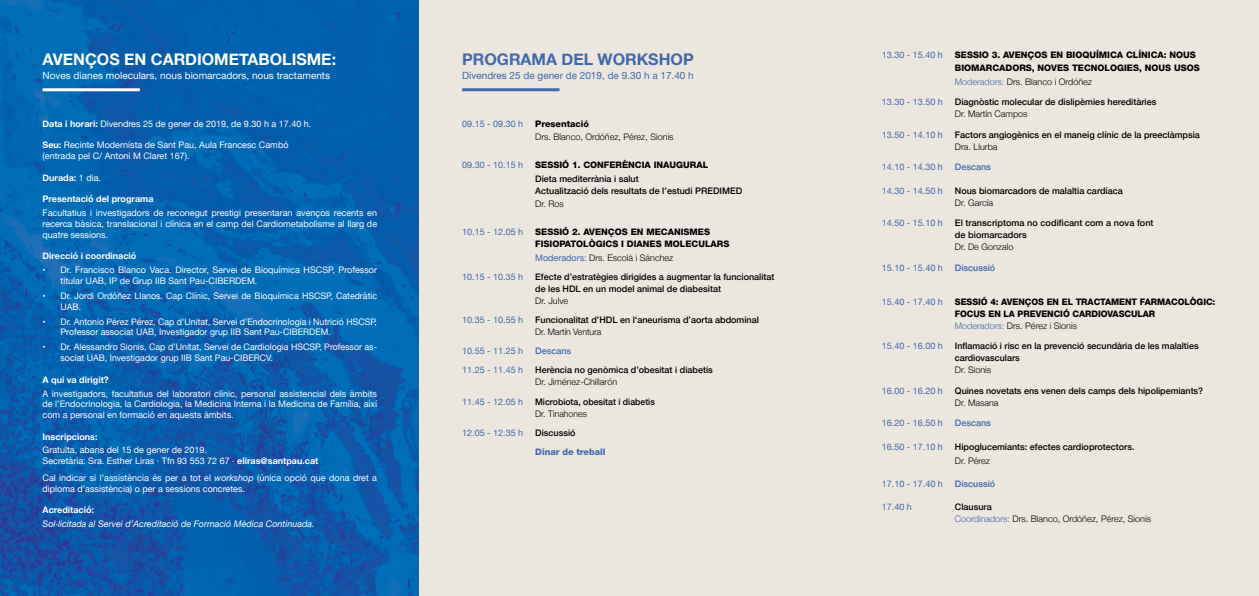
<style>
.page{position:relative;width:1259px;height:596px;background:#fff}
.page>*{position:absolute;margin:0;border:0;box-sizing:border-box;transform-origin:0 0}
.t1{font:700 16px "Helvetica Neue";color:#fff}
.t2{font:700 16px "Helvetica Neue";color:#4068b1}
.t3{font:10px "Helvetica Neue";color:#fff}
.t4{font:10px "Helvetica Neue";color:#4068b1}
.t5{font:9px/10.8px "Helvetica Neue";color:#fff}
.t6{font:500 9px/12px "Helvetica Neue";color:#000}
.t7{font:800 9px/12px "Helvetica Neue";color:#000}
.t8{font:9px "Helvetica Neue";color:#4068b1}
.t9{font:300 9px/12px "Helvetica Neue";color:#000}
.t10{font:700 9px "Helvetica Neue";color:#fff}
.t11{font:italic 9px "Helvetica Neue";color:#fff}
.t12{font:500 9px "Helvetica Neue";color:#4068b1}
.t13{font:800 9px "Helvetica Neue";color:#4068b1}
.s1{font-weight:700}
.s2{font-weight:400}
.s3{font-style:italic}
.s4{font-weight:400;color:#4068b1}
.s5{font-weight:300;color:#4068b1}
.s6{font-weight:300}
.s7{font-weight:500}
.s8{color:#4068b1}
</style>
<div class="page">
<img style="left:0;top:0;width:420px;height:595px">
<div style="left:420px;top:0;width:839px;height:595px;background:#ebe6de"></div>
<hr style="left:43px;top:88px;width:97px;height:3px;background:#fff">
<hr style="left:462px;top:88px;width:97px;height:3px;background:#4068b1">
<h1 class="t1" style="left:43px;top:46px;width:295px">AVENÇOS EN CARDIOMETABOLISME:</h1>
<p class="t3" style="left:43px;top:70px;width:289px">Noves dianes moleculars, nous biomarcadors, nous tractaments</p>
<p class="t5" style="left:43px;top:118px;width:270px"><span class="s1">Data i horari:</span> Divendres 25 de gener de 2019, de 9.30 h a 17.40 h.</p>
<p class="t5" style="left:43px;top:140px;width:247px"><span class="s1">Seu:</span> Recinte Modernista de Sant Pau, Aula Francesc Cambó (entrada pel C/ Antoni M Claret 167).</p>
<p class="t10" style="left:43px;top:170px;width:60px">Durada: <span class="s2">1 dia.</span></p>
<p class="t10" style="left:43px;top:192px;width:112px">Presentació del programa</p>
<p class="t5" style="left:43px;top:208px;width:336px;text-align:justify">Facultatius i investigadors de reconegut prestigi presentaran avenços recents en recerca bàsica, translacional i clínica en el camp del Cardiometabolisme al llarg de quatre sessions.</p>
<p class="t10" style="left:43px;top:249px;width:95px">Direcció i coordinació</p>
<p class="t5" style="left:61px;top:264px;width:318px;text-indent:-18px">• Dr. Francisco Blanco Vaca. Director, Servei de Bioquímica HSCSP, Professor titular UAB, IP de Grup IIB Sant Pau-CIBERDEM.</p>
<p class="t5" style="left:61px;top:290px;width:318px;text-indent:-18px">• Dr. Jordi Ordóñez Llanos. Cap Clínic, Servei de Bioquímica HSCSP, Catedràtic<br>UAB.</p>
<p class="t5" style="left:61px;top:316px;width:318px;text-indent:-18px">• Dr. Antonio Pérez Pérez, Cap d’Unitat, Servei d’Endocrinologia i Nutrició HSCSP,<br>Professor associat UAB, Investigador grup IIB Sant Pau-CIBERDEM.</p>
<p class="t5" style="left:61px;top:342px;width:318px;text-indent:-18px">• Dr. Alessandro Sionis, Cap d’Unitat, Servei de Cardiologia HSCSP, Professor as&shy;sociat UAB, Investigador grup IIB Sant Pau-CIBERCV.</p>
<p class="t10" style="left:43px;top:372px;width:68px">A qui va dirigit?</p>
<p class="t5" style="left:43px;top:388px;width:336px;text-align:justify">A investigadors, facultatius del laboratori clínic, personal assistencial dels àmbits de l’Endocrinologia, la Cardiologia, la Medicina Interna i la Medicina de Família, així com a personal en formació en aquests àmbits.</p>
<p class="t10" style="left:43px;top:429px;width:56px">Inscripcions:</p>
<p class="t5" style="left:43px;top:445px;width:277px">Gratuïta, abans del 15 de gener de 2019.<br>Secretària: Sra. Esther Liras · Tfn 93 553 72 67 · <span class="s1">eliras@santpau.cat</span></p>
<p class="t5" style="left:43px;top:472px;width:336px">Cal indicar si l’assistència és per a tot el <span class="s3">workshop</span> (única opció que dona dret a diploma d’assistència) o per a sessions concretes.</p>
<p class="t10" style="left:43px;top:502px;width:53px">Acreditació:</p>
<p class="t11" style="left:43px;top:517px;width:274px">Sol·licitada al Servei d’Acreditació de Formació Mèdica Continuada.</p>
<h1 class="t2" style="left:462px;top:46px;width:233px">PROGRAMA DEL WORKSHOP</h1>
<p class="t4" style="left:462px;top:70px;width:233px">Divendres 25 de gener de 2019, de 9.30 h a 17.40 h</p>
<p class="t8" style="left:462px;top:117px;width:63px">09.15 - 09.30 h</p>
<p class="t7" style="left:535px;top:117px;width:55px">Presentació</p>
<p class="t9" style="left:535px;top:130px;width:140px">Drs. Blanco, Ordóñez, Pérez, Sionis</p>
<p class="t8" style="left:462px;top:158px;width:63px">09.30 - 10.15 h</p>
<p class="t7" style="left:535px;top:159px;width:175px">SESSIÓ 1. CONFERÈNCIA INAUGURAL</p>
<p class="t6" style="left:535px;top:172px;width:208px">Dieta mediterrània i salut<br>Actualització dels resultats de l’estudi PREDIMED</p>
<p class="t9" style="left:535px;top:197px;width:30px">Dr. Ros</p>
<p class="t8" style="left:462px;top:225px;width:63px">10.15 - 12.05 h</p>
<p class="t7" style="left:535px;top:226px;width:196px">SESSIÓ 2. AVENÇOS EN MECANISMES<br>FISIOPATOLÒGICS I DIANES MOLECULARS</p>
<p class="t9" style="left:535px;top:251px;width:140px"><span class="s4">Moderadors:</span> Drs. Escolà i Sánchez</p>
<p class="t8" style="left:462px;top:270px;width:63px">10.15 - 10.35 h</p>
<p class="t6" style="left:535px;top:270px;width:241px">Efecte d’estratègies dirigides a augmentar la funcionalitat de les HDL en un model animal de diabesitat</p>
<p class="t9" style="left:535px;top:294px;width:35px">Dr. Julve</p>
<p class="t8" style="left:462px;top:313px;width:63px">10.35 - 10.55 h</p>
<p class="t6" style="left:535px;top:313px;width:225px">Funcionalitat d’HDL en l‘aneurisma d’aorta abdominal</p>
<p class="t9" style="left:535px;top:325px;width:68px">Dr. Martín Ventura</p>
<p class="t8" style="left:462px;top:344px;width:63px">10.55 - 11.25 h</p>
<p class="t12" style="left:535px;top:343px;width:38px">Descans</p>
<p class="t8" style="left:462px;top:363px;width:63px">11.25 - 11.45 h</p>
<p class="t6" style="left:535px;top:363px;width:179px">Herència no genòmica d’obesitat i diabetis</p>
<p class="t9" style="left:535px;top:375px;width:84px">Dr. Jiménez-Chillarón</p>
<p class="t8" style="left:462px;top:394px;width:63px">11.45 - 12.05 h</p>
<p class="t6" style="left:535px;top:394px;width:121px">Microbiota, obesitat i diabetis</p>
<p class="t9" style="left:535px;top:406px;width:53px">Dr. Tinahones</p>
<p class="t8" style="left:462px;top:425px;width:63px">12.05 - 12.35 h</p>
<p class="t6" style="left:535px;top:425px;width:42px">Discussió</p>
<p class="t13" style="left:535px;top:446px;width:72px">Dinar de treball</p>
<p class="t8" style="left:882px;top:48px;width:63px">13.30 - 15.40 h</p>
<p class="t7" style="left:955px;top:48px;width:246px;line-height:13.4px">SESSIO 3. AVENÇOS EN BIOQUÍMICA CLÍNICA: NOUS<br>BIOMARCADORS, NOVES TECNOLOGIES, NOUS USOS<br><span class="s5">Moderadors:</span> <span class="s6">Drs. Blanco i Ordóñez</span></p>
<p class="t8" style="left:882px;top:95px;width:63px">13.30 - 13.50 h</p>
<p class="t6" style="left:955px;top:95px;width:203px">Diagnòstic molecular de dislipèmies hereditàries</p>
<p class="t9" style="left:955px;top:107px;width:74px">Dr. Martín Campos</p>
<p class="t8" style="left:882px;top:128px;width:63px">13.50 - 14.10 h</p>
<p class="t6" style="left:955px;top:128px;width:246px">Factors angiogènics en el maneig clínic de la preeclàmpsia</p>
<p class="t9" style="left:955px;top:140px;width:44px">Dra. Llurba</p>
<p class="t8" style="left:882px;top:160px;width:63px">14.10 - 14.30 h</p>
<p class="t12" style="left:955px;top:159px;width:38px">Descans</p>
<p class="t8" style="left:882px;top:184px;width:63px">14.30 - 14.50 h</p>
<p class="t6" style="left:955px;top:183px;width:169px">Nous biomarcadors de malaltia cardíaca</p>
<p class="t9" style="left:955px;top:195px;width:40px">Dr. García</p>
<p class="t8" style="left:882px;top:216px;width:63px">14.50 - 15.10 h</p>
<p class="t6" style="left:955px;top:216px;width:200px">El transcriptoma no codificant com a nova font de biomarcadors</p>
<p class="t9" style="left:955px;top:240px;width:60px">Dr. De Gonzalo</p>
<p class="t8" style="left:882px;top:261px;width:63px">15.10 - 15.40 h</p>
<p class="t12" style="left:955px;top:260px;width:42px">Discussió</p>
<p class="t8" style="left:882px;top:295px;width:63px">15.40 - 17.40 h</p>
<p class="t7" style="left:955px;top:295px;width:262px">SESSIÓ 4: AVENÇOS EN EL TRACTAMENT FARMACOLÒGIC:<br>FOCUS EN LA PREVENCIÓ CARDIOVASCULAR<br><span class="s5">Moderadors:</span> <span class="s6">Drs. Pérez i Sionis</span></p>
<p class="t8" style="left:882px;top:339px;width:63px">15.40 - 16.00 h</p>
<p class="t6" style="left:955px;top:339px;width:245px">Inflamació i risc en la prevenció secundària de les malalties cardiovasculars</p>
<p class="t9" style="left:955px;top:363px;width:38px">Dr. Sionis</p>
<p class="t8" style="left:882px;top:384px;width:63px">16.00 - 16.20 h</p>
<p class="t6" style="left:955px;top:383px;width:250px">Quines novetats ens venen dels camps dels hipolipemiants?</p>
<p class="t9" style="left:955px;top:395px;width:45px">Dr. Masana</p>
<p class="t8" style="left:882px;top:416px;width:63px">16.20 - 16.50 h</p>
<p class="t12" style="left:955px;top:415px;width:38px">Descans</p>
<p class="t8" style="left:882px;top:439px;width:63px">16.50 - 17.10 h</p>
<p class="t6" style="left:955px;top:439px;width:181px">Hipoglucemiants: efectes cardioprotectors.</p>
<p class="t9" style="left:955px;top:454px;width:37px">Dr. Pérez</p>
<p class="t8" style="left:882px;top:477px;width:63px">17.10 - 17.40 h</p>
<p class="t12" style="left:955px;top:476px;width:42px">Discussió</p>
<p class="t8" style="left:882px;top:500px;width:32px">17.40 h</p>
<p class="t9" style="left:955px;top:499px;width:198px"><span class="s7">Clausura<br></span><span class="s8">Coordinadors:</span> Drs. Blanco, Ordóñez, Pérez, Sionis</p>
</div>
